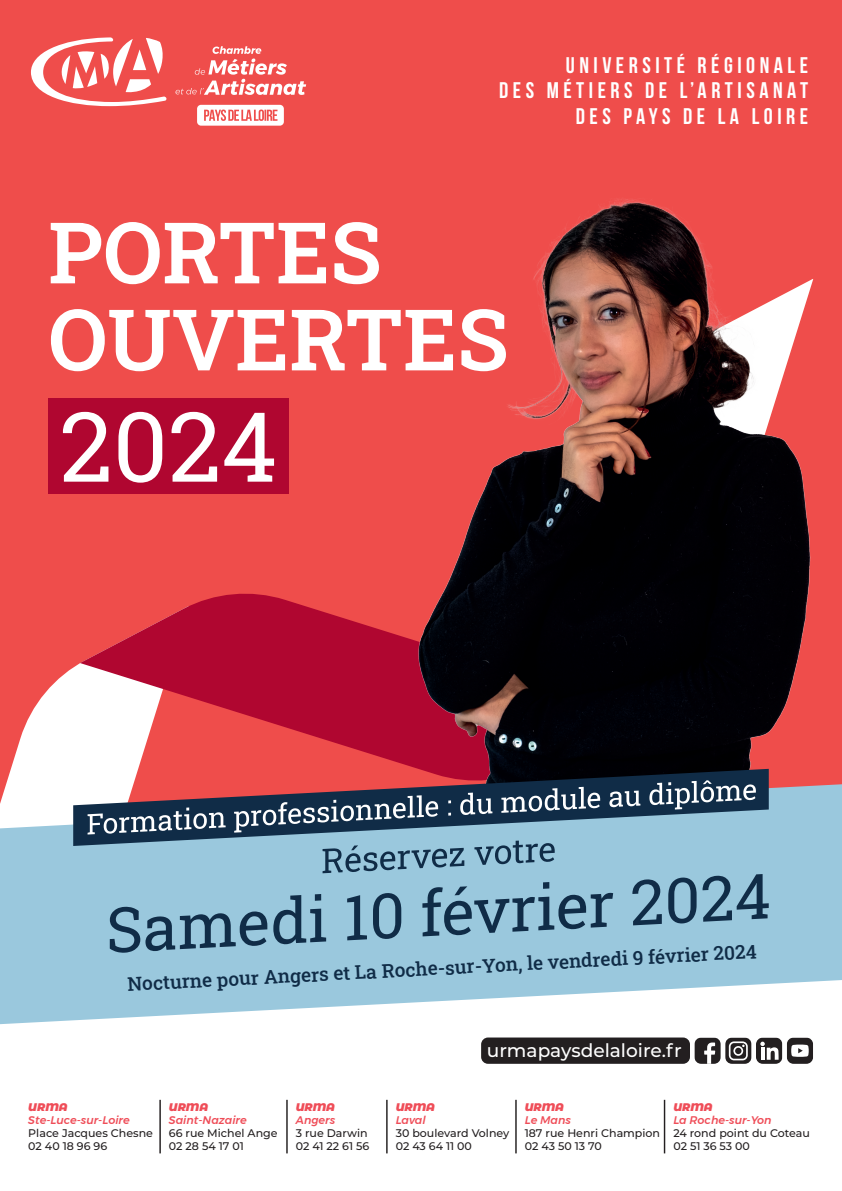
<style>
.page{position:relative;width:842px;height:1191px;background:#fff}
.page>*{position:absolute;margin:0;border:0;box-sizing:border-box;transform-origin:0 0}
.t1{font:85px "Roboto Slab";color:#fff}
.t2{font:700 22.6px/25.5px "Bebas Neue";letter-spacing:.2em;color:#fff;text-align:right}
.t3{font:19.1px "Roboto Slab";color:#102c47}
.t4{font:500 18.6px "Montserrat";color:#fff}
.t5{font:500 11.1px/13.3px "Montserrat";color:#231f20}
.t6{font:italic 500 11.1px/13.3px "Montserrat";color:#ef4d58}
.s1{font-family:"Montserrat Alternates";font-weight:900}
.s2{font-style:normal;color:#231f20}
.s3{font-family:"Montserrat Alternates";font-weight:900;font-style:italic;color:#ef4d58}
.s4{font-style:italic;color:#ef4d58}
</style>
<div class="page">
<div style="left:0;top:0;width:842px;height:947px;background:#ef4d4b"></div>
<svg style="left:6px;top:663px;width:74px;height:121px;fill:#fff"></svg>
<svg style="left:80px;top:593px;width:320px;height:176px;fill:#b00630"></svg>
<img style="left:400px;top:199px;width:414px;height:570px">
<svg style="left:197px;top:105px;width:87px;height:21px;background:#facfcf"></svg>
<svg style="left:31px;top:37px;width:136px;height:69px"></svg>
<svg style="left:176px;top:46px;width:130px;height:49px"></svg>
<div style="left:0;top:784px;width:842px;height:196px;background:#9ac8dd"></div>
<svg style="left:110px;top:870px;width:659px;height:83px;background:#81acc2"></svg>
<svg style="left:323px;top:846px;width:232px;height:27px;background:#749eb4"></svg>
<svg style="left:73px;top:769px;width:696px;height:77px"></svg>
<svg style="left:88px;top:777px;width:668px;height:63px;background:#686a7d"></svg>
<div style="left:48px;top:398px;width:241px;height:96px;background:#b00630"></div>
<svg style="left:63px;top:412px;width:211px;height:70px"></svg>
<svg style="left:0;top:980px;width:841px;height:174px"></svg>
<div style="left:481px;top:1037px;width:209px;height:26px;background:#231f20;border-radius:7px"></div>
<hr style="left:664px;top:1099px;width:1px;height:54px;background:#231f20">
<hr style="left:515px;top:1099px;width:2px;height:54px;background:#231f20">
<hr style="left:386px;top:1099px;width:2px;height:54px;background:#231f20">
<hr style="left:286px;top:1099px;width:2px;height:54px;background:#231f20">
<hr style="left:159px;top:1099px;width:2px;height:54px;background:#231f20">
<svg style="left:694px;top:1037px;width:119px;height:27px"></svg>
<p class="t2" style="left:499px;top:52px;width:311px">UNIVERSITÉ RÉGIONALE<br>DES MÉTIERS DE L’ARTISANAT<br>DES PAYS DE LA LOIRE</p>
<p class="t1" style="left:48px;top:194px;width:335px">PORTES</p>
<p class="t1" style="left:48px;top:281px;width:462px">OUVERTES</p>
<p class="t3" style="left:127px;top:971px;width:632px;rotate:-3deg">Nocturne pour Angers et La Roche-sur-Yon, le vendredi 9 février 2024</p>
<p class="t6" style="left:28px;top:1100px;width:126px"><span class="s1">URMA<br></span>Ste-Luce-sur-Loire<br><span class="s2">Place Jacques Chesne</span></p>
<p class="t5" style="left:28px;top:1139px;width:80px">02 40 18 96 96</p>
<p class="t6" style="left:169px;top:1100px;width:79px"><span class="s1">URMA<br></span>Saint-Nazaire</p>
<p class="t5" style="left:169px;top:1126px;width:110px">66 rue Michel Ange</p>
<p class="t5" style="left:169px;top:1139px;width:76px">02 28 54 17 01</p>
<p class="t5" style="left:296px;top:1099px;width:74px"><span class="s3">URMA<br></span><span class="s4">Angers<br></span>3 rue Darwin</p>
<p class="t5" style="left:296px;top:1139px;width:75px">02 41 22 61 56</p>
<p class="t4" style="left:487px;top:1037px;width:196px">urmapaysdelaloire.fr</p>
<p class="t5" style="left:396px;top:1099px;width:115px"><span class="s3">URMA<br></span><span class="s4">Laval<br></span>30 boulevard Volney<br>02 43 64 11 00</p>
<p class="t5" style="left:525px;top:1099px;width:137px"><span class="s3">URMA<br></span><span class="s4">Le Mans<br></span>187 rue Henri Champion<br>02 43 50 13 70</p>
<p class="t5" style="left:673px;top:1099px;width:138px"><span class="s3">URMA<br></span><span class="s4">La Roche-sur-Yon<br></span>24 rond point du Coteau</p>
<p class="t5" style="left:673px;top:1139px;width:78px">02 51 36 53 00</p>
</div>
